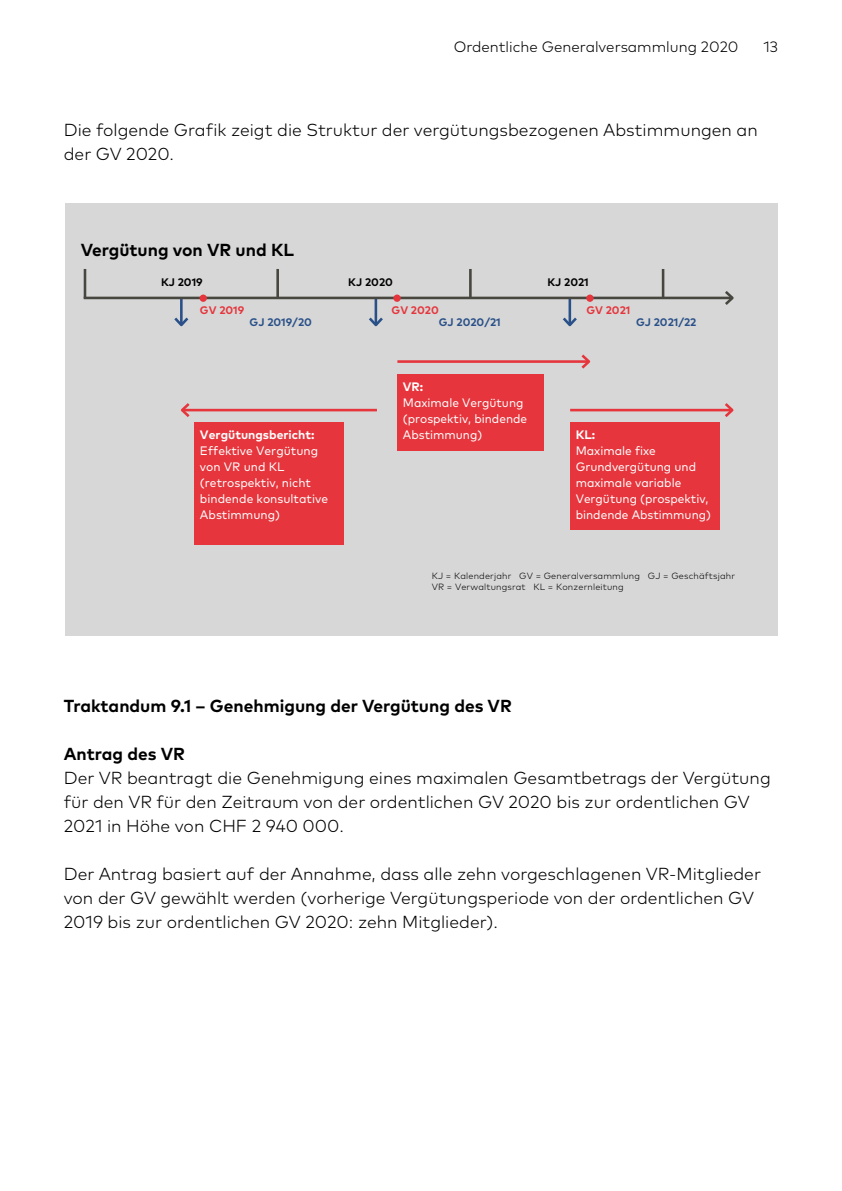
<style>
.page{position:relative;width:842px;height:1191px;background:#fff}
.page>*{position:absolute;margin:0;border:0;box-sizing:border-box;transform-origin:0 0}
.t1{font:300 17.4px/24px "Mark Pro";color:#000}
.t2{font:700 17.4px "Mark Pro";color:#000}
.t3{font:300 15px "Mark Pro";color:#000}
.t4{font:12.2px/16px "Mark Pro";color:#fff}
.t5{font:700 12.2px "Mark Pro";color:#fff}
.t6{font:700 11px "Mark Pro";color:#2a5089}
.t7{font:700 11px "Mark Pro";color:#000}
.t8{font:700 11px "Mark Pro";color:#e6353c}
.t9{font:300 9px/10.8px "Mark Pro";letter-spacing:.015em;color:#000}
</style>
<div class="page">
<div style="left:65px;top:203px;width:712px;height:433px;background:#d6d7d6"></div>
<hr style="left:84px;top:269px;width:2px;height:29px;background:#47473f">
<hr style="left:276px;top:269px;width:3px;height:29px;background:#47473f">
<hr style="left:180px;top:297px;width:3px;height:28px;background:#2a5089">
<svg style="left:174px;top:315px;width:15px;height:12px"></svg>
<hr style="left:375px;top:297px;width:2px;height:28px;background:#2a5089">
<svg style="left:369px;top:315px;width:14px;height:12px"></svg>
<hr style="left:568px;top:297px;width:3px;height:28px;background:#2a5089">
<svg style="left:563px;top:315px;width:14px;height:12px"></svg>
<hr style="left:469px;top:269px;width:3px;height:29px;background:#47473f">
<hr style="left:662px;top:269px;width:2px;height:29px;background:#47473f">
<div style="left:194px;top:422px;width:150px;height:122px;background:#e6353c"></div>
<div style="left:397px;top:374px;width:147px;height:76px;background:#e6353c"></div>
<hr style="left:182px;top:409px;width:195px;height:2px;background:#e6353c">
<svg style="left:181px;top:403px;width:11px;height:14px"></svg>
<hr style="left:570px;top:409px;width:162px;height:2px;background:#e6353c">
<svg style="left:722px;top:403px;width:12px;height:14px"></svg>
<hr style="left:397px;top:360px;width:192px;height:3px;background:#e6353c">
<svg style="left:579px;top:354px;width:12px;height:15px"></svg>
<hr style="left:84px;top:297px;width:648px;height:2px;background:#47473f">
<svg style="left:722px;top:291px;width:12px;height:14px"></svg>
<div style="left:570px;top:422px;width:150px;height:107px;background:#e6353c"></div>
<div style="left:200px;top:294px;width:7px;height:8px;background:#e6353c;border-radius:50%"></div>
<div style="left:393px;top:294px;width:8px;height:8px;background:#e6353c;border-radius:50%"></div>
<div style="left:586px;top:294px;width:8px;height:8px;background:#e6353c;border-radius:50%"></div>
<p class="t3" style="left:454px;top:35px;width:286px">Ordentliche Generalversammlung 2020</p>
<p class="t3" style="left:763px;top:35px;width:16px">13</p>
<p class="t1" style="left:64px;top:116px;width:696px">Die folgende Grafik zeigt die Struktur der vergütungsbezogenen Abstimmungen an der GV 2020.</p>
<p class="t2" style="left:81px;top:236px;width:215px">Vergütung von VR und KL</p>
<p class="t7" style="left:161px;top:273px;width:43px">KJ 2019</p>
<p class="t8" style="left:200px;top:302px;width:46px">GV 2019</p>
<p class="t6" style="left:250px;top:314px;width:64px">GJ 2019/20</p>
<p class="t7" style="left:348px;top:273px;width:46px">KJ 2020</p>
<p class="t8" style="left:392px;top:302px;width:49px">GV 2020</p>
<p class="t6" style="left:439px;top:314px;width:64px">GJ 2020/21</p>
<p class="t7" style="left:547px;top:273px;width:43px">KJ 2021</p>
<p class="t8" style="left:586px;top:302px;width:46px">GV 2021</p>
<p class="t6" style="left:636px;top:314px;width:62px">GJ 2021/22</p>
<p class="t5" style="left:200px;top:425px;width:116px">Vergütungsbericht:</p>
<p class="t4" style="left:200px;top:441px;width:130px">Effektive Vergütung von VR und KL (retrospektiv, nicht bindende konsultative<br>Abstimmung)</p>
<p class="t5" style="left:403px;top:377px;width:22px">VR:</p>
<p class="t4" style="left:403px;top:393px;width:126px">Maximale Vergütung (prospektiv, bindende<br>Abstimmung)</p>
<p class="t5" style="left:576px;top:425px;width:21px">KL:</p>
<p class="t4" style="left:576px;top:441px;width:137px">Maximale fixe<br>Grundvergütung und maximale variable<br>Vergütung (prospektiv, bindende Abstimmung)</p>
<p class="t9" style="left:432px;top:570px;width:305px">KJ = Kalenderjahr GV = Generalversammlung GJ = Geschäftsjahr<br>VR = Verwaltungsrat KL = Konzernleitung</p>
<p class="t2" style="left:64px;top:692px;width:450px">Traktandum 9.1 – Genehmigung der Vergütung des VR</p>
<p class="t2" style="left:64px;top:740px;width:123px">Antrag des VR</p>
<p class="t1" style="left:64px;top:764px;width:708px">Der VR beantragt die Genehmigung eines maximalen Gesamtbetrags der Vergütung für den VR für den Zeitraum von der ordentlichen GV 2020 bis zur ordentlichen GV<br>2021 in Höhe von CHF 2 940 000.</p>
<p class="t1" style="left:64px;top:860px;width:699px">Der Antrag basiert auf der Annahme, dass alle zehn vorgeschlagenen VR-Mitglieder von der GV gewählt werden (vorherige Vergütungsperiode von der ordentlichen GV<br>2019 bis zur ordentlichen GV 2020: zehn Mitglieder).</p>
</div>
